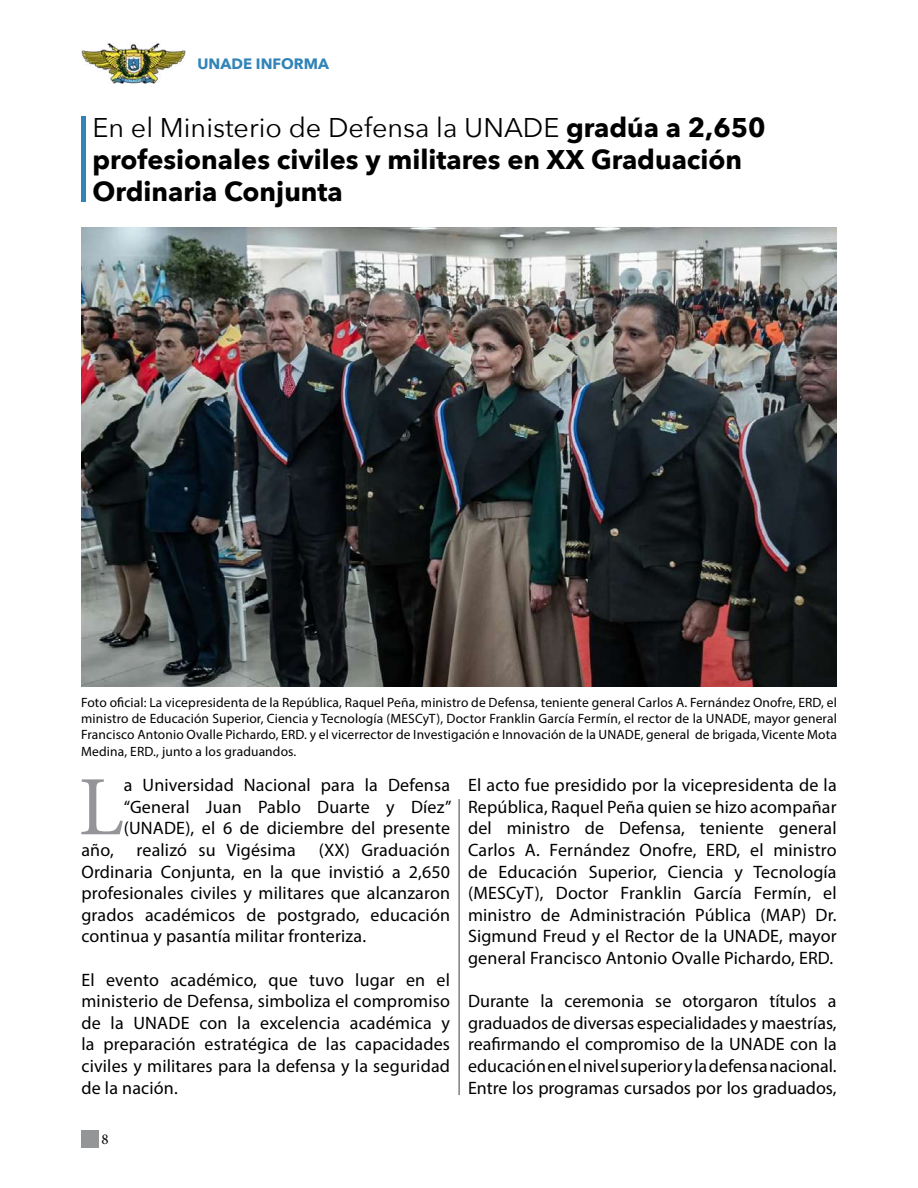
<style>
.page{position:relative;width:918px;height:1188px;background:#fff}
.page>*{position:absolute;margin:0;border:0;box-sizing:border-box;transform-origin:0 0}
.t1{font:84.45px "Minion Pro";color:#949598}
.t2{font:700 27px/32.4px "Avenir Next";color:#000}
.t3{font:18px/21.6px "Myriad Pro";letter-spacing:.01em;color:#000;text-align:justify}
.t4{font:700 15px "Avenir Next";color:#3284b8}
.t5{font:15px "Minion Pro";color:#000}
.t6{font:13.5px/16.2px "Myriad Pro";letter-spacing:.01em;color:#000;text-align:justify}
.s1{font-weight:400}
</style>
<div class="page">
<img style="left:81px;top:43px;width:104px;height:40px">
<div style="left:82px;top:1130px;width:17px;height:18px;background:#939597"></div>
<hr style="left:459px;top:799px;width:1px;height:296px;background:#3f3f3f">
<hr style="left:81px;top:116px;width:4px;height:85px;background:#3284b8">
<img style="left:81px;top:227px;width:756px;height:460px">
<p class="t4" style="left:198px;top:51px;width:133px">UNADE INFORMA</p>
<h2 class="t2" style="left:93px;top:110px;width:675px"><span class="s1">En el Ministerio de Defensa la UNADE</span> gradúa a 2,650 profesionales civiles y militares en XX Graduación<br>Ordinaria Conjunta</h2>
<p class="t6" style="left:81px;top:694px;width:757px">Foto oficial: La vicepresidenta de la República, Raquel Peña, ministro de Defensa, teniente general Carlos A. Fernández Onofre, ERD, el ministro de Educación Superior, Ciencia y Tecnología (MESCyT), Doctor Franklin García Fermín, el rector de la UNADE, mayor general Francisco Antonio Ovalle Pichardo, ERD. y el vicerrector de Investigación e Innovación de la UNADE, general de brigada, Vicente Mota Medina, ERD., junto a los graduandos.</p>
<h1 class="t1" style="left:78px;top:751px;width:47px">L</h1>
<p class="t3" style="left:124px;top:774px;width:329px">a Universidad Nacional para la Defensa “General Juan Pablo Duarte y Díez” (UNADE), el 6 de diciembre del presente</p>
<p class="t3" style="left:81px;top:839px;width:34px">año,</p>
<p class="t3" style="left:137px;top:839px;width:161px">realizó su Vigésima</p>
<p class="t3" style="left:81px;top:839px;width:370px;text-indent:237px">(XX) Graduación Ordinaria Conjunta, en la que invistió a 2,650 profesionales civiles y militares que alcanzaron grados académicos de postgrado, educación continua y pasantía militar fronteriza.</p>
<p class="t3" style="left:81px;top:968px;width:370px">El evento académico, que tuvo lugar en el ministerio de Defensa, simboliza el compromiso de la UNADE con la excelencia académica y la preparación estratégica de las capacidades civiles y militares para la defensa y la seguridad de la nación.</p>
<p class="t5" style="left:102px;top:1130px;width:9px">8</p>
<p class="t3" style="left:468px;top:774px;width:370px">El acto fue presidido por la vicepresidenta de la República, Raquel Peña quien se hizo acompañar del ministro de Defensa, teniente general Carlos A. Fernández Onofre, ERD, el ministro de Educación Superior, Ciencia y Tecnología (MESCyT), Doctor Franklin García Fermín, el ministro de Administración Pública (MAP) Dr.<br>Sigmund Freud y el Rector de la UNADE, mayor general Francisco Antonio Ovalle Pichardo, ERD.</p>
<p class="t3" style="left:468px;top:990px;width:370px">Durante la ceremonia se otorgaron títulos a graduados de diversas especialidades y maestrías, reafirmando el compromiso de la UNADE con la educación en el nivel superior y la defensa nacional.<br>Entre los programas cursados por los graduados,</p>
</div>
